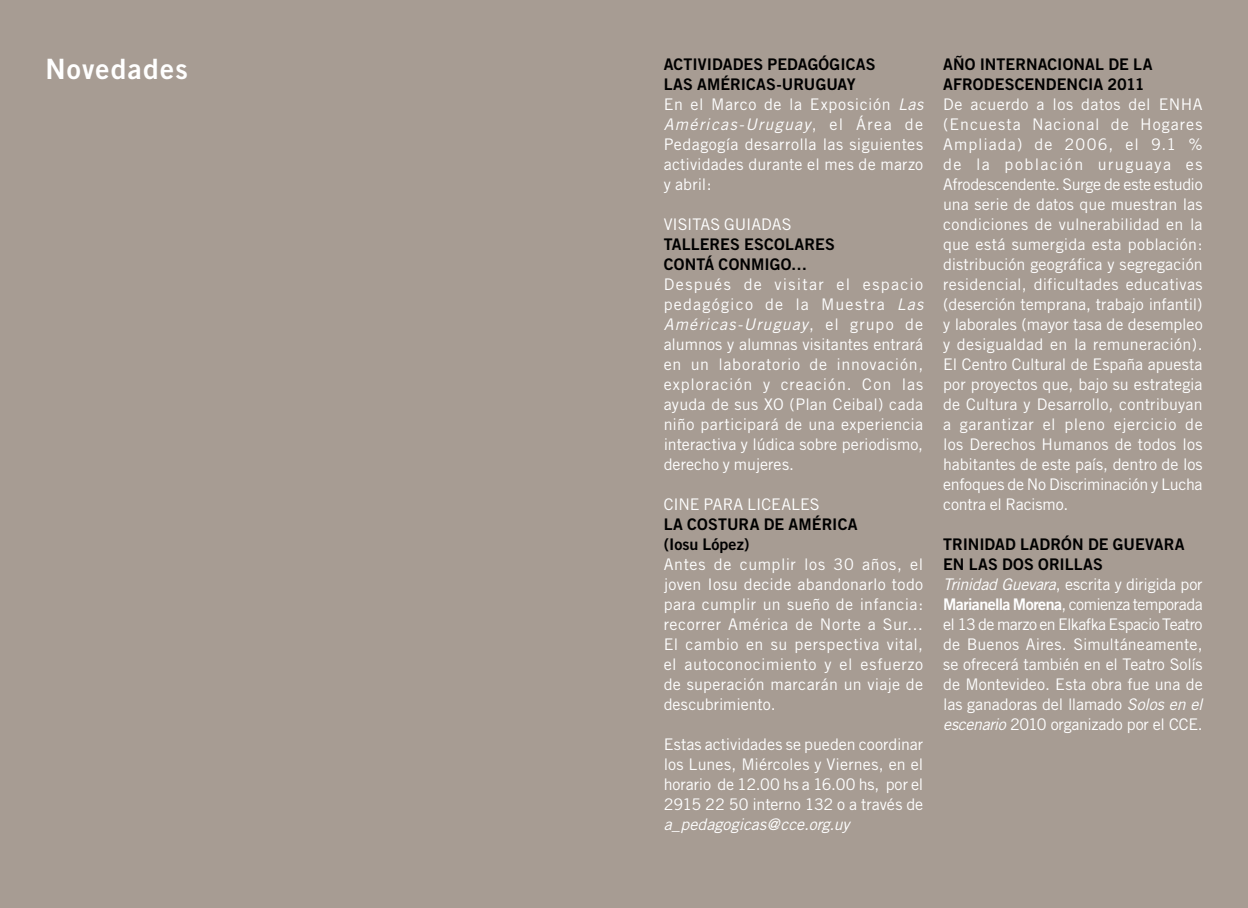
<style>
.page{position:relative;width:1248px;height:908px;background:#fff}
.page>*{position:absolute;margin:0;border:0;box-sizing:border-box;transform-origin:0 0}
.t1{font:28px "Trade Gothic Bold Two";letter-spacing:.045em;color:#fff}
.t2{font:16px/20px "Trade Gothic";color:#fff;text-align:justify}
.t3{font:16px/20px "Trade Gothic Bold Two";letter-spacing:.005em;color:#000}
.t4{font:italic 16px "Trade Gothic";letter-spacing:-.005em;color:#fff}
.s1{font-style:italic}
.s2{font-family:"Trade Gothic Bold Two"}
</style>
<div class="page">
<div style="left:0;top:0;width:1247px;height:907px;background:#a79c93"></div>
<h1 class="t1" style="left:45px;top:52px;width:144px">Novedades</h1>
<p class="t3" style="left:663px;top:54px;width:213px">ACTIVIDADES PEDAGóGICAS<br>LAS AMÉRICAS-URUGUAY</p>
<p class="t2" style="left:663px;top:94px;width:261px">En el Marco de la Exposición <span class="s1">Las Américas-Uruguay</span>, el Área de Pedagogía desarrolla las siguientes actividades durante el mes de marzo y abril:</p>
<p class="t2" style="left:663px;top:214px;width:18px">VISITAS</p>
<p class="t2" style="left:724px;top:214px;width:32px">GUIADAS</p>
<p class="t3" style="left:663px;top:234px;width:173px">TALLERES ESCOLARES<br>CONTÁ CONMIGO…</p>
<p class="t2" style="left:663px;top:274px;width:261px">Después de visitar el espacio pedagógico de la M uestra <span class="s1">Las Américas-Uruguay</span>, el grupo de alumnos y alumnas visitantes entrará en un laboratorio de innovación, exploración y creación. Con las ayuda de sus XO (Plan Ceibal) cada niño participará de una experiencia interactiva y lúdica sobre periodismo, derecho y mujeres.</p>
<p class="t2" style="left:663px;top:494px;width:10px">CINE</p>
<p class="t2" style="left:703px;top:494px;width:21px">PARA</p>
<p class="t2" style="left:747px;top:494px;width:18px">LICEA</p>
<p class="t2" style="left:791px;top:494px;width:19px">LES</p>
<p class="t3" style="left:663px;top:514px;width:195px">LA COSTURA DE AMÉRICA (Iosu López)</p>
<p class="t2" style="left:663px;top:554px;width:261px">Antes de cumplir los 30 años, el joven I osu decide abandonarlo todo para cumplir un sueño de infancia: recorrer América de N orte a Sur… El cambio en su perspectiva vital, el autoconocimiento y el esfuerzo de superación marcarán un viaje de descubrimiento.</p>
<p class="t2" style="left:663px;top:734px;width:261px">Estas actividades se pueden coordinar los Lunes, M iércoles y Viernes, en el horario de 12.00 hs a 16.00 hs, por el 2915 22 50 interno 132 o a través de</p>
<p class="t4" style="left:663px;top:814px;width:187px">a_pedagogicas@cce.org.uy</p>
<p class="t3" style="left:943px;top:54px;width:211px">AÑO INTERNACIONAL DE LA<br>AFRODESCENDENCIA 2011</p>
<p class="t2" style="left:943px;top:94px;width:261px">De acuerdo a los datos del EN HA (Encuesta Nacional de Hogares Ampliada) de 2006, el 9.1 % de la población uruguaya es Afrodescendente. Surge de este estudio una serie de datos que muestran las condiciones de vulnerabilidad en la que está sumergida esta población: distribución geográfica y segregación residencial, dificultades educativas (deserción temprana, trabajo infantil) y laborales (mayor tasa de desempleo y desigualdad en la remuneración).<br>El Centro Cultural de España apuesta por proyectos que, bajo su estrategia de Cultura y Desarrollo, contribuyan a garantizar el pleno ejercicio de los Derechos Humanos de todos los habitantes de este país, dentro de los enfoques de No Discriminación y Lucha contra el Racismo.</p>
<p class="t3" style="left:943px;top:534px;width:243px">TRINIDAD LADRÓN DE GUEVARA<br>EN LAS DOS ORILLAS</p>
<p class="t2" style="left:943px;top:574px;width:261px"><span class="s1">Trinidad Guevara</span>, escrita y dirigida por <span class="s2">Marianella Morena</span>, comienza temporada el 13 de marzo en Elkafka Espacio Teatro de Buenos Aires. Simultáneamente, se ofrecerá también en el Teatro Solís de Montevideo. Esta obra fue una de las ganadoras del llamado <span class="s1">Solos en el escenario</span> 2010 organizado por el CCE .</p>
</div>
